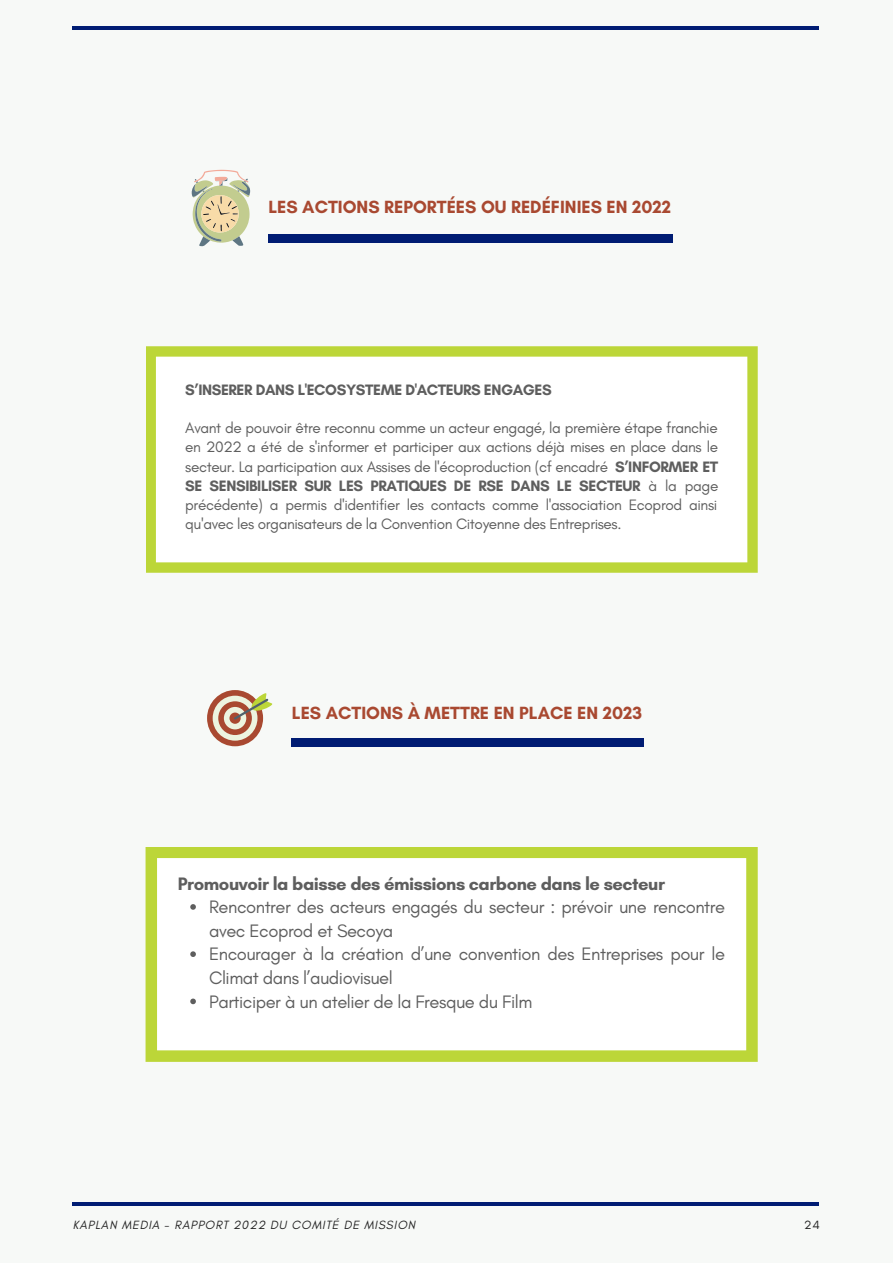
<style>
.page{position:relative;width:893px;height:1264px;background:#fff}
.page>*{position:absolute;margin:0;border:0;box-sizing:border-box;transform-origin:0 0}
.t1{font:18.3px/23.5px "Glacial Indifference";letter-spacing:-.025em;color:#5e5e5e}
.t2{font:700 18.3px "Glacial Indifference";letter-spacing:-.025em;color:#5e5e5e}
.t3{font:700 18px "Glacial Indifference";color:#a94931}
.t4{font:15.3px/19px "Glacial Indifference";letter-spacing:-.025em;color:#5e5e5e;text-align:justify}
.t5{font:700 15.3px "Glacial Indifference";letter-spacing:-.025em;color:#5e5e5e}
.t6{font:italic 12.15px "Glacial Indifference";letter-spacing:.07em;color:#222}
.t7{font:12.15px "Glacial Indifference";color:#222}
.s1{font-weight:700}
</style>
<div class="page">
<div style="left:0;top:0;width:892px;height:1262px;background:#f7f9f7"></div>
<hr style="left:72px;top:26px;width:747px;height:3px;background:#001c73">
<hr style="left:72px;top:1202px;width:747px;height:3px;background:#001c73">
<div style="left:292px;top:737px;width:352px;height:9px;background:#001c73"></div>
<svg style="left:145px;top:847px;width:612px;height:214px"></svg>
<svg style="left:190px;top:904px;width:6px;height:5px"></svg>
<svg style="left:190px;top:951px;width:6px;height:6px"></svg>
<svg style="left:190px;top:998px;width:6px;height:6px"></svg>
<svg style="left:207px;top:690px;width:66px;height:56px"></svg>
<div style="left:268px;top:234px;width:405px;height:9px;background:#001c73"></div>
<svg style="left:146px;top:346px;width:611px;height:226px"></svg>
<svg style="left:192px;top:170px;width:58px;height:76px"></svg>
<p class="t3" style="left:268px;top:196px;width:404px">LES ACTIONS REPORTÉES OU REDÉFINIES EN 2022</p>
<p class="t5" style="left:185px;top:380px;width:368px">S’INSERER DANS L'ECOSYSTEME D'ACTEURS ENGAGES</p>
<p class="t4" style="left:185px;top:418px;width:534px">Avant de pouvoir être reconnu comme un acteur engagé, la première étape franchie en 2022 a été de s'informer et participer aux actions déjà mises en place dans le secteur. La participation aux Assises de l'écoproduction (cf encadré <span class="s1">S’INFORMER ET SE SENSIBILISER SUR LES PRATIQUES DE RSE DANS LE SECTEUR</span> à la page précédente) a permis d'identifier les contacts comme l'association Ecoprod ainsi qu'avec les organisateurs de la Convention Citoyenne des Entreprises.</p>
<p class="t3" style="left:292px;top:701px;width:352px">LES ACTIONS À METTRE EN PLACE EN 2023</p>
<p class="t2" style="left:178px;top:872px;width:488px">Promouvoir la baisse des émissions carbone dans le secteur</p>
<p class="t1" style="left:209px;top:894px;width:517px">Rencontrer des acteurs engagés du secteur : prévoir une rencontre avec Ecoprod et Secoya</p>
<p class="t1" style="left:209px;top:942px;width:517px">Encourager à la création d’une convention des Entreprises pour le<br>Climat dans l’audiovisuel</p>
<p class="t1" style="left:209px;top:989px;width:325px">Participer à un atelier de la Fresque du Film</p>
<p class="t6" style="left:73px;top:1217px;width:344px">KAPLAN MEDIA - RAPPORT 2022 DU COMITÉ DE MISSION</p>
<p class="t7" style="left:804px;top:1217px;width:17px">24</p>
</div>
